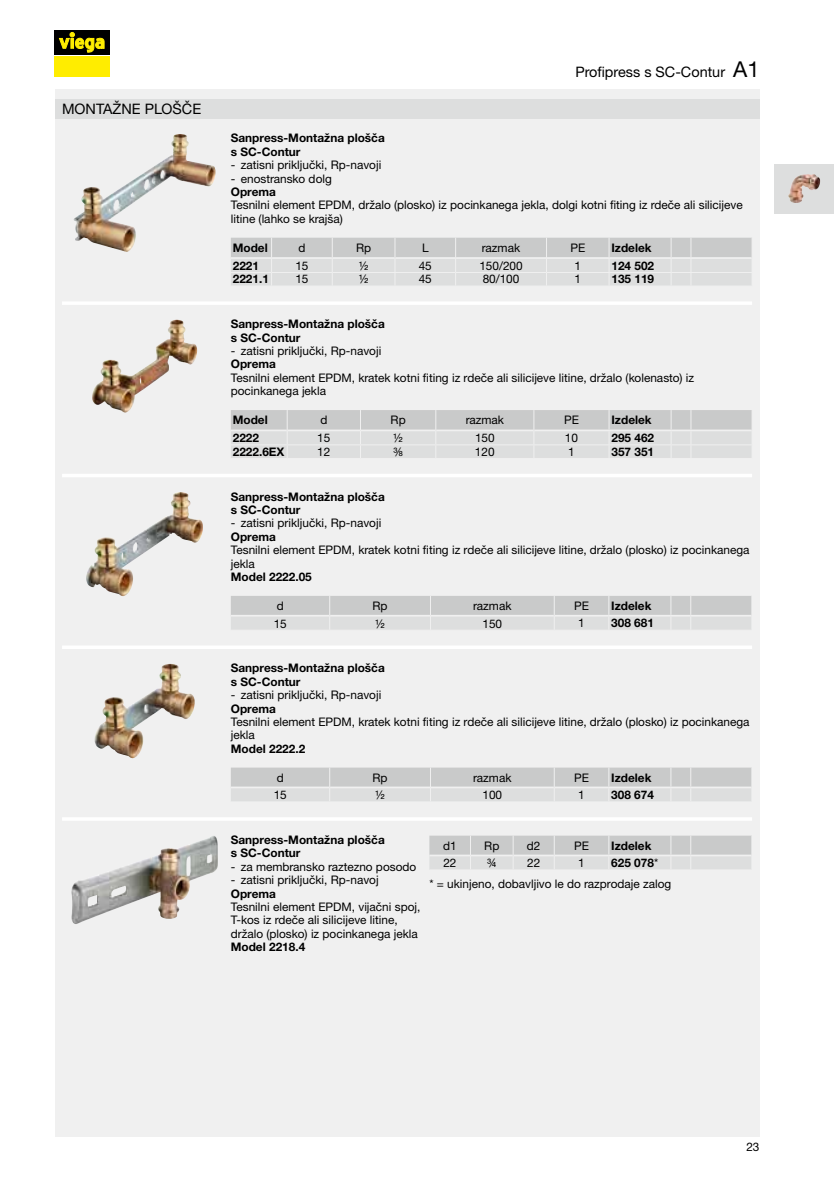
<style>
.page{position:relative;width:834px;height:1181px;background:#fff}
.page>*{position:absolute;margin:0;border:0;box-sizing:border-box;transform-origin:0 0}
.t1{font:14.35px "M Ying Hei PR Cfor Viega W4";color:#000}
.t2{font:11.9px/13.5px "M Ying Hei PR Cfor Viega W4";color:#000}
.t3{font:11.9px/13.5px "M Ying Hei PR Cfor Viega W7";color:#000}
.s1{font-size:21.88px}
.s2{font-family:"M Ying Hei PR Cfor Viega W4"}
</style>
<div class="page">
<div style="left:55px;top:89px;width:704px;height:1047px;background:#f0f0f0"></div>
<div style="left:774px;top:164px;width:59px;height:49px;background:#dddede"></div>
<img style="left:788px;top:174px;width:32px;height:29px">
<svg style="left:231px;top:238px;width:521px;height:48px;background:#d6d7d7"></svg>
<img style="left:74px;top:135px;width:100px;height:117px">
<div style="left:55px;top:99px;width:704px;height:20px;background:#dddede"></div>
<svg style="left:231px;top:410px;width:521px;height:48px;background:#d6d7d7"></svg>
<img style="left:100px;top:320px;width:77px;height:60px">
<svg style="left:231px;top:596px;width:521px;height:34px;background:#d3d4d4"></svg>
<img style="left:86px;top:494px;width:88px;height:85px">
<svg style="left:231px;top:767px;width:521px;height:34px;background:#d3d4d4"></svg>
<img style="left:95px;top:664px;width:99px;height:94px">
<svg style="left:429px;top:835px;width:323px;height:34px;background:#d3d4d4"></svg>
<img style="left:77px;top:836px;width:135px;height:46px">
<hr style="left:62px;top:301px;width:690px;height:4px;background:#fff">
<hr style="left:62px;top:474px;width:690px;height:3px;background:#fff">
<hr style="left:62px;top:645px;width:690px;height:4px;background:#fff">
<hr style="left:62px;top:817px;width:690px;height:4px;background:#fff">
<div style="left:55px;top:56px;width:55px;height:21px;background:#ffed00"></div>
<div style="left:55px;top:30px;width:55px;height:24px;background:#000"></div>
<svg style="left:59px;top:32px;width:45px;height:21px"></svg>
<p class="t1" style="left:62px;top:100px;width:141px">MONTAŽNE PLOŠČE</p>
<p class="t1" style="left:575px;top:63px;width:185px">Profipress s SC-Contur <span class="s1">A1</span></p>
<p class="t3" style="left:231px;top:131px;width:155px">Sanpress-Montažna plošča s -SC-Contur</p>
<p class="t2" style="left:231px;top:158px;width:152px">- zatisni priključki, Rp-navoji</p>
<p class="t2" style="left:231px;top:172px;width:102px">- enostransko dolg</p>
<p class="t3" style="left:231px;top:185px;width:47px">Oprema</p>
<p class="t2" style="left:231px;top:198px;width:513px">Tesnilni element EPDM, držalo (plosko) iz pocinkanega jekla, dolgi kotni fiting iz rdeče ali silicijeve litine (lahko se krajša)</p>
<p class="t3" style="left:233px;top:241px;width:36px">Model</p>
<p class="t2" style="left:298px;top:241px;width:9px">d</p>
<p class="t2" style="left:356px;top:241px;width:17px">Rp</p>
<p class="t2" style="left:422px;top:241px;width:8px">L</p>
<p class="t2" style="left:482px;top:241px;width:40px">razmak</p>
<p class="t2" style="left:570px;top:241px;width:16px">PE</p>
<p class="t3" style="left:611px;top:241px;width:42px">Izdelek</p>
<p class="t3" style="left:233px;top:259px;width:28px">2221</p>
<p class="t2" style="left:295px;top:259px;width:15px">15</p>
<p class="t2" style="left:358px;top:259px;width:11px">½</p>
<p class="t2" style="left:418px;top:259px;width:15px">45</p>
<p class="t2" style="left:479px;top:259px;width:45px">150/200</p>
<p class="t2" style="left:574px;top:259px;width:8px">1</p>
<p class="t3" style="left:611px;top:259px;width:44px">124 502</p>
<p class="t3" style="left:233px;top:272px;width:38px">2221.1</p>
<p class="t2" style="left:295px;top:272px;width:15px">15</p>
<p class="t2" style="left:358px;top:272px;width:11px">½</p>
<p class="t2" style="left:418px;top:272px;width:15px">45</p>
<p class="t2" style="left:482px;top:272px;width:38px">80/100</p>
<p class="t2" style="left:574px;top:272px;width:8px">1</p>
<p class="t3" style="left:611px;top:272px;width:44px">135 119</p>
<p class="t3" style="left:231px;top:317px;width:155px">Sanpress-Montažna plošča s -SC-Contur</p>
<p class="t2" style="left:231px;top:344px;width:152px">- zatisni priključki, Rp-navoji</p>
<p class="t3" style="left:231px;top:357px;width:47px">Oprema</p>
<p class="t2" style="left:231px;top:371px;width:465px">Tesnilni element EPDM, kratek kotni fiting iz rdeče ali silicijeve litine, držalo (kolenasto) iz pocinkanega jekla</p>
<p class="t3" style="left:233px;top:413px;width:36px">Model</p>
<p class="t2" style="left:320px;top:413px;width:9px">d</p>
<p class="t2" style="left:390px;top:413px;width:17px">Rp</p>
<p class="t2" style="left:465px;top:413px;width:40px">razmak</p>
<p class="t2" style="left:564px;top:413px;width:16px">PE</p>
<p class="t3" style="left:611px;top:413px;width:42px">Izdelek</p>
<p class="t3" style="left:233px;top:431px;width:28px">2222</p>
<p class="t2" style="left:317px;top:431px;width:15px">15</p>
<p class="t2" style="left:393px;top:431px;width:11px">½</p>
<p class="t2" style="left:475px;top:431px;width:21px">150</p>
<p class="t2" style="left:564px;top:431px;width:15px">10</p>
<p class="t3" style="left:611px;top:431px;width:44px">295 462</p>
<p class="t3" style="left:233px;top:445px;width:53px">2222.6EX</p>
<p class="t2" style="left:317px;top:445px;width:15px">12</p>
<p class="t2" style="left:393px;top:445px;width:11px">⅜</p>
<p class="t2" style="left:475px;top:445px;width:21px">120</p>
<p class="t2" style="left:568px;top:445px;width:8px">1</p>
<p class="t3" style="left:611px;top:445px;width:44px">357 351</p>
<p class="t3" style="left:231px;top:489px;width:155px">Sanpress-Montažna plošča s -SC-Contur</p>
<p class="t2" style="left:231px;top:516px;width:152px">- zatisni priključki, Rp-navoji</p>
<p class="t3" style="left:231px;top:530px;width:47px">Oprema</p>
<p class="t2" style="left:231px;top:543px;width:520px">Tesnilni element EPDM, kratek kotni fiting iz rdeče ali silicijeve litine, držalo (plosko) iz pocinkanega jekla</p>
<p class="t3" style="left:231px;top:570px;width:82px">Model 2222.05</p>
<p class="t2" style="left:277px;top:599px;width:9px">d</p>
<p class="t2" style="left:372px;top:599px;width:17px">Rp</p>
<p class="t2" style="left:473px;top:599px;width:40px">razmak</p>
<p class="t2" style="left:574px;top:599px;width:16px">PE</p>
<p class="t3" style="left:611px;top:599px;width:42px">Izdelek</p>
<p class="t2" style="left:273px;top:616px;width:15px">15</p>
<p class="t2" style="left:375px;top:616px;width:11px">½</p>
<p class="t2" style="left:482px;top:616px;width:21px">150</p>
<p class="t2" style="left:578px;top:616px;width:8px">1</p>
<p class="t3" style="left:611px;top:616px;width:44px">308 681</p>
<p class="t3" style="left:231px;top:661px;width:155px">Sanpress-Montažna plošča s -SC-Contur</p>
<p class="t2" style="left:231px;top:688px;width:152px">- zatisni priključki, Rp-navoji</p>
<p class="t3" style="left:231px;top:701px;width:47px">Oprema</p>
<p class="t2" style="left:231px;top:715px;width:520px">Tesnilni element EPDM, kratek kotni fiting iz rdeče ali silicijeve litine, držalo (plosko) iz pocinkanega jekla</p>
<p class="t3" style="left:231px;top:741px;width:76px">Model 2222.2</p>
<p class="t2" style="left:277px;top:770px;width:9px">d</p>
<p class="t2" style="left:372px;top:770px;width:17px">Rp</p>
<p class="t2" style="left:473px;top:770px;width:40px">razmak</p>
<p class="t2" style="left:574px;top:770px;width:16px">PE</p>
<p class="t3" style="left:611px;top:770px;width:42px">Izdelek</p>
<p class="t2" style="left:273px;top:788px;width:15px">15</p>
<p class="t2" style="left:375px;top:788px;width:11px">½</p>
<p class="t2" style="left:482px;top:788px;width:21px">100</p>
<p class="t2" style="left:578px;top:788px;width:8px">1</p>
<p class="t3" style="left:611px;top:788px;width:44px">308 674</p>
<p class="t3" style="left:231px;top:833px;width:155px">Sanpress-Montažna plošča s -SC-Contur</p>
<p class="t2" style="left:231px;top:860px;width:187px">- za membransko raztezno posodo</p>
<p class="t2" style="left:231px;top:873px;width:149px">- zatisni priključki, Rp-navoj</p>
<p class="t3" style="left:231px;top:886px;width:47px">Oprema</p>
<p class="t2" style="left:231px;top:900px;width:191px">Tesnilni element EPDM, vijačni spoj,<br>T-kos iz rdeče ali silicijeve litine, držalo (plosko) iz pocinkanega jekla</p>
<p class="t3" style="left:231px;top:940px;width:76px">Model 2218.4</p>
<p class="t2" style="left:443px;top:838px;width:15px">d1</p>
<p class="t2" style="left:484px;top:838px;width:17px">Rp</p>
<p class="t2" style="left:527px;top:838px;width:15px">d2</p>
<p class="t2" style="left:574px;top:838px;width:16px">PE</p>
<p class="t3" style="left:611px;top:838px;width:42px">Izdelek</p>
<p class="t2" style="left:443px;top:856px;width:15px">22</p>
<p class="t2" style="left:487px;top:856px;width:11px">¾</p>
<p class="t2" style="left:527px;top:856px;width:15px">22</p>
<p class="t2" style="left:578px;top:856px;width:8px">1</p>
<p class="t3" style="left:611px;top:856px;width:48px">625 078<span class="s2">*</span></p>
<p class="t2" style="left:429px;top:877px;width:243px">* = -ukinjeno, dobavljivo le do razprodaje zalog</p>
<p class="t2" style="left:746px;top:1140px;width:15px">23</p>
</div>
